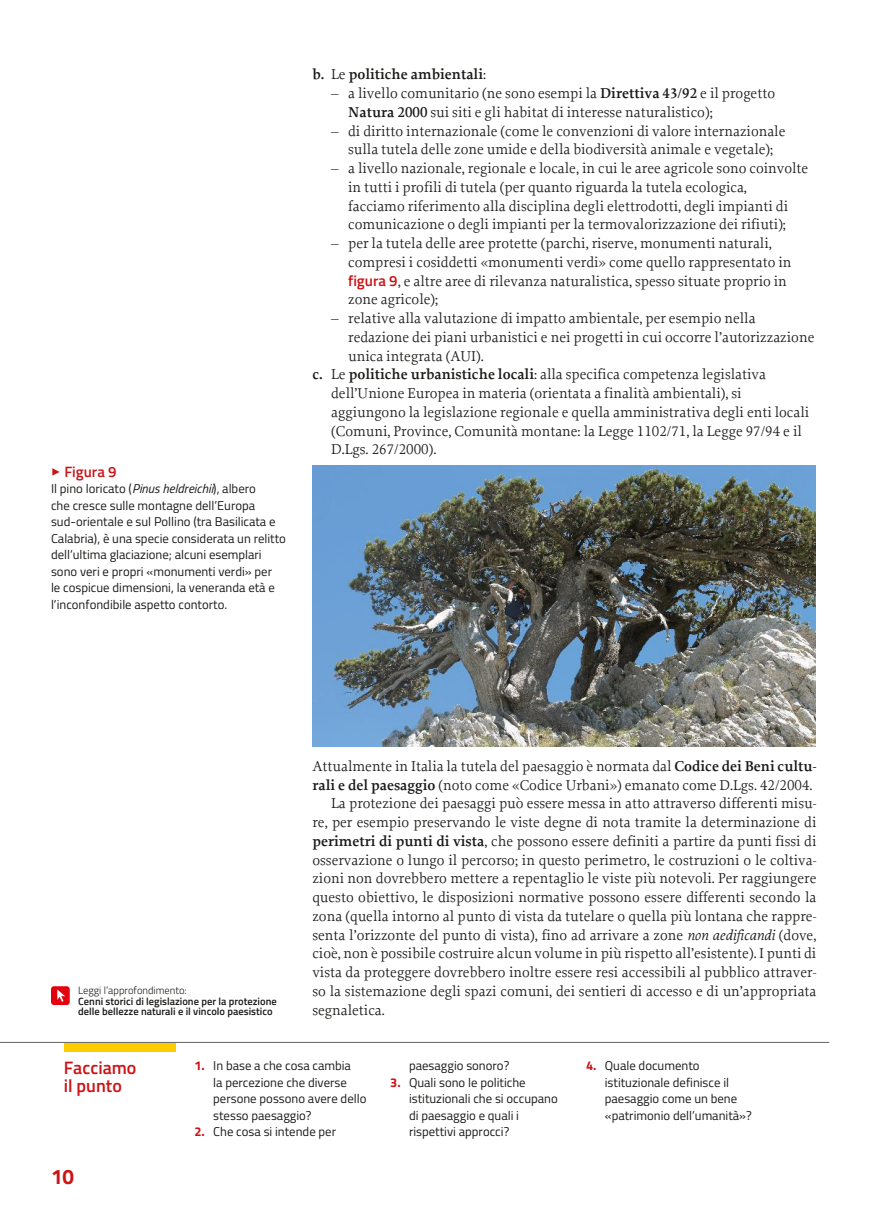
<style>
.page{position:relative;width:893px;height:1212px;background:#fff}
.page>*{position:absolute;margin:0;border:0;box-sizing:border-box;transform-origin:0 0}
.t1{font:700 21px "Titillium";color:#cd1316}
.t2{font:600 18px/18px "Titillium";color:#cd1316}
.t3{font:15px/18.8px "Proforma";color:#1a1a18}
.t4{font:600 15px "Proforma";color:#1a1a18}
.t5{font:600 15px "Titillium";color:#cd1316}
.t6{font:12.75px/16.5px "Titillium";color:#1a1a18}
.t7{font:600 10.5px/10.5px "Titillium";color:#1a1a18}
.t8{font:300 10.5px "Titillium";color:#1a1a18}
.s1{font-style:italic}
.s2{font-weight:400}
.s3{font-weight:600}
.s4{font-family:"Titillium";font-weight:600;color:#cd1316}
.s5{font-weight:700;color:#cd1316}
</style>
<div class="page">
<img style="left:313px;top:466px;width:502px;height:280px">
<div style="left:51px;top:986px;width:19px;height:19px;background:#e3000f;border-radius:3px"></div>
<svg style="left:57px;top:989px;width:8px;height:13px"></svg>
<div style="left:64px;top:1043px;width:112px;height:8px;background:#fc0"></div>
<hr style="left:0;top:1042px;width:829px;height:1px;background:#636362">
<p class="t5" style="left:51px;top:467px;width:67px">✓ Figura 9</p>
<p class="t6" style="left:51px;top:482px;width:236px">Il pino loricato (<span class="s1">Pinus heldreichii</span>), albero<br>che cresce sulle montagne dell’Europa sud-orientale e sul Pollino (tra Basilicata e Calabria), è una specie considerata un relitto dell’ultima glaciazione; alcuni esemplari sono veri e propri «monumenti verdi» per<br>le cospicue dimensioni, la veneranda età e l’inconfondibile aspetto contorto.</p>
<p class="t4" style="left:312px;top:69px;width:175px">b. <span class="s2">Le</span> politiche ambientali<span class="s2">:</span></p>
<p class="t3" style="left:348px;top:85px;width:428px;text-indent:-17px">– a livello comunitario (ne sono esempi la <span class="s3">Direttiva 43/92</span> e il progetto<br><span class="s3">Natura 2000</span> sui siti e gli habitat di interesse naturalistico);</p>
<p class="t3" style="left:331px;top:123px;width:456px;text-align:center">– di diritto internazionale (come le convenzioni di valore internazionale sulla tutela delle zone umide e della biodiversità animale e vegetale);</p>
<p class="t3" style="left:348px;top:160px;width:462px;text-indent:-17px">– a livello nazionale, regionale e locale, in cui le aree agricole sono coinvolte in tutti i profili di tutela (per quanto riguarda la tutela ecologica,<br>facciamo riferimento alla disciplina degli elettrodotti, degli impianti di comunicazione o degli impianti per la termovalorizzazione dei rifiuti);</p>
<p class="t3" style="left:348px;top:235px;width:445px;text-indent:-17px">– per la tutela delle aree protette (parchi, riserve, monumenti naturali, compresi i cosiddetti «monumenti verdi» come quello rappresentato in <span class="s4">figura 9</span>, e altre aree di rilevanza naturalistica, spesso situate proprio in zone agricole);</p>
<p class="t3" style="left:331px;top:310px;width:426px">– relative alla valutazione di impatto ambientale, per esempio nella</p>
<p class="t3" style="left:348px;top:329px;width:468px">redazione dei piani urbanistici e nei progetti in cui occorre l’autorizzazione</p>
<p class="t3" style="left:348px;top:348px;width:137px">unica integrata (AUI).</p>
<p class="t3" style="left:312px;top:366px;width:455px"><span class="s3">c.</span> Le <span class="s3">politiche urbanistiche locali</span>: alla specifica competenza legislativa</p>
<p class="t3" style="left:331px;top:385px;width:412px">dell’Unione Europea in materia (orientata a finalità ambientali), si</p>
<p class="t3" style="left:331px;top:404px;width:480px">aggiungono la legislazione regionale e quella amministrativa degli enti locali</p>
<p class="t3" style="left:331px;top:423px;width:472px">(Comuni, Province, Comunità montane: la Legge 1102/71, la Legge 97/94 e il</p>
<p class="t3" style="left:331px;top:441px;width:107px">D.Lgs. 267/2000).</p>
<p class="t8" style="left:78px;top:986px;width:110px">Leggi lÕapprofondimento:</p>
<p class="t7" style="left:78px;top:997px;width:200px">Cenni storici di legislazione per la protezione delle bellezze naturali e il vincolo paesistico</p>
<p class="t3" style="left:312px;top:758px;width:505px">Attualmente in Italia la tutela del paesaggio è normata dal <span class="s3">Codice dei Beni cultu-</span></p>
<p class="t3" style="left:312px;top:776px;width:502px"><span class="s3">rali e del paesaggio</span> (noto come «Codice Urbani») emanato come D.Lgs. 42/2004.</p>
<p class="t3" style="left:331px;top:795px;width:487px">La protezione dei paesaggi può essere messa in atto attraverso differenti misu-</p>
<p class="t3" style="left:312px;top:814px;width:506px">re, per esempio preservando le viste degne di nota tramite la determinazione di</p>
<p class="t3" style="left:312px;top:833px;width:506px"><span class="s3">perimetri di punti di vista</span>, che possono essere definiti a partire da punti fissi di</p>
<p class="t3" style="left:312px;top:851px;width:506px">osservazione o lungo il percorso; in questo perimetro, le costruzioni o le coltiva-</p>
<p class="t3" style="left:312px;top:870px;width:506px">zioni non dovrebbero mettere a repentaglio le viste più notevoli. Per raggiungere</p>
<p class="t3" style="left:312px;top:889px;width:506px">questo obiettivo, le disposizioni normative possono essere differenti secondo la</p>
<p class="t3" style="left:312px;top:908px;width:506px">zona (quella intorno al punto di vista da tutelare o quella più lontana che rappre-</p>
<p class="t3" style="left:312px;top:926px;width:506px">senta l’orizzonte del punto di vista), fino ad arrivare a zone <span class="s1">non aedificandi</span> (dove,</p>
<p class="t3" style="left:312px;top:945px;width:505px">cioè, non è possibile costruire alcun volume in più rispetto all’esistente). I punti di</p>
<p class="t3" style="left:312px;top:964px;width:505px">vista da proteggere dovrebbero inoltre essere resi accessibili al pubblico attraver-</p>
<p class="t3" style="left:312px;top:983px;width:506px">so la sistemazione degli spazi comuni, dei sentieri di accesso e di un’appropriata</p>
<p class="t3" style="left:312px;top:1001px;width:74px">segnaletica.</p>
<p class="t2" style="left:64px;top:1061px;width:74px">Facciamo il punto</p>
<p class="t6" style="left:213px;top:1059px;width:155px;text-indent:-19px"><span class="s5">1.</span> In base a che cosa cambia<br>la percezione che diverse persone possono avere dello stesso paesaggio?</p>
<p class="t6" style="left:194px;top:1125px;width:143px"><span class="s5">2.</span> Che cosa si intende per</p>
<h1 class="t1" style="left:51px;top:1169px;width:25px">10</h1>
<p class="t6" style="left:409px;top:1059px;width:102px">paesaggio sonoro?</p>
<p class="t6" style="left:409px;top:1076px;width:150px;text-indent:-19px"><span class="s5">3.</span> Quali sono le politiche istituzionali che si occupano di paesaggio e quali i rispettivi approcci?</p>
<p class="t6" style="left:605px;top:1059px;width:148px;text-indent:-19px"><span class="s5">4.</span> Quale documento istituzionale definisce il paesaggio come un bene «patrimonio dell’umanità»?</p>
</div>
